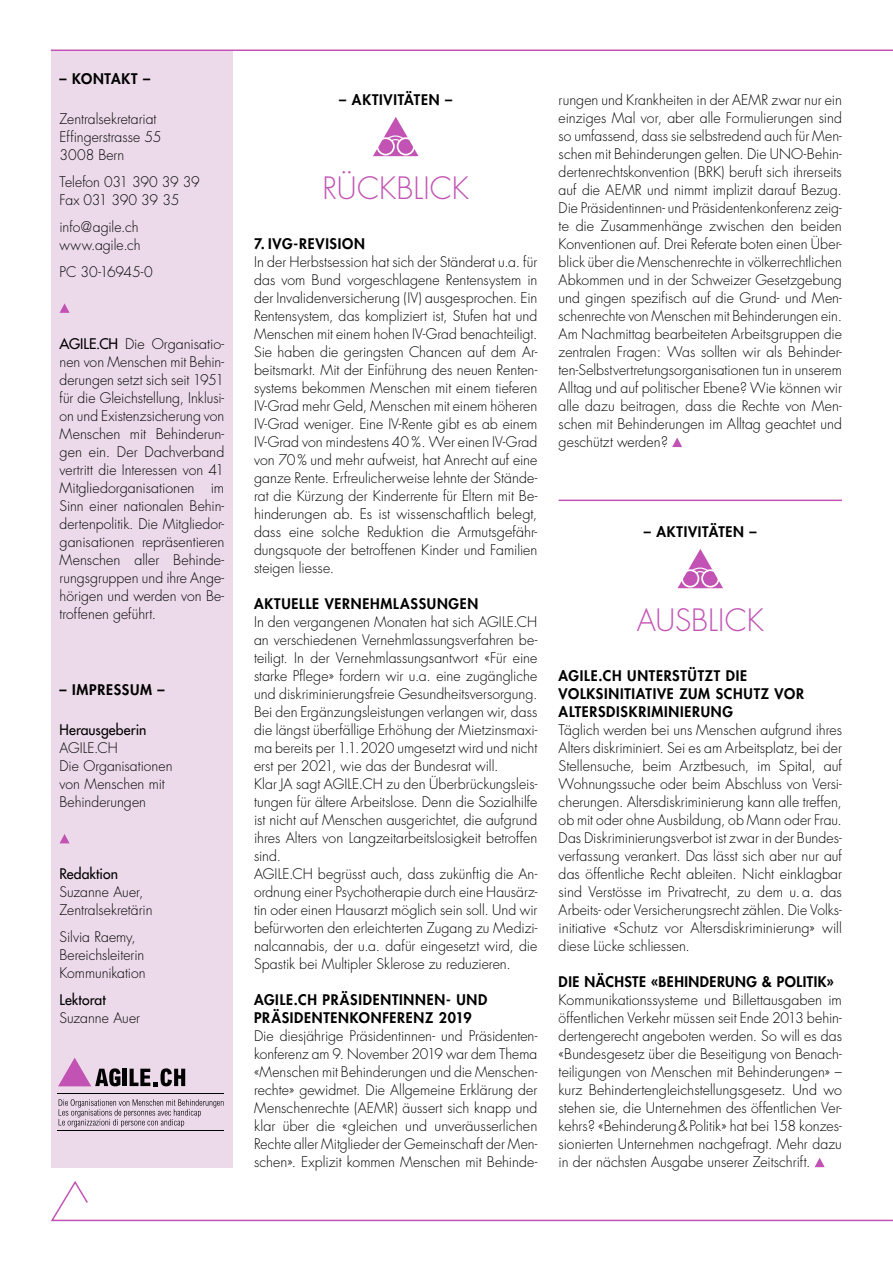
<style>
.page{position:relative;width:893px;height:1263px;background:#fff}
.page>*{position:absolute;margin:0;border:0;box-sizing:border-box;transform-origin:0 0}
.Lead{font:300 30px "Futura";letter-spacing:.005em;color:#c253b4}
.GT{font:300 14.25px/18px "Futura";color:#000;text-align:justify}
.GT_Kasten_Blocksatz{font:300 14.25px/18px "Futura";color:#000;text-align:justify}
.Zwischentitel{font:800 14.25px/18px "Futura";letter-spacing:.05em;color:#000}
.GT_Kasten_Flatter{font:300 14.25px/18px "Futura";color:#000}
.GT_Kasten_Flatter-2{font:14.25px "Futura";letter-spacing:.005em;color:#000}
.Spitzmarke_Fliess{font:800 14.25px "Futura";letter-spacing:.05em;color:#000}
.Spitzmarke_Kasten{font:800 14.25px "Futura";letter-spacing:.05em;color:#000}
.GT_Kasten_Blocksatz-2{font:300 14.25px "Futura";letter-spacing:-.025em;color:#000}
.s1{font-weight:400}
</style>
<div class="page">
<hr style="left:51px;top:50px;width:842px;height:1px;background:#c253b4">
<svg style="left:51px;top:1181px;width:842px;height:41px"></svg>
<div style="left:51px;top:51px;width:182px;height:1116px;background:#ecdaea"></div>
<svg style="left:60px;top:303px;width:10px;height:10px"></svg>
<svg style="left:60px;top:834px;width:10px;height:9px"></svg>
<svg style="left:677px;top:549px;width:46px;height:39px"></svg>
<hr style="left:559px;top:500px;width:283px;height:1px;background:#c253b4">
<hr style="left:123px;top:1069px;width:4px;height:17px;background:#000">
<svg style="left:130px;top:1068px;width:55px;height:18px"></svg>
<svg style="left:58px;top:1058px;width:63px;height:28px"></svg>
<hr style="left:58px;top:1130px;width:166px;height:1px;background:#000">
<hr style="left:58px;top:1093px;width:166px;height:1px;background:#000">
<svg style="left:59px;top:1099px;width:165px;height:28px"></svg>
<svg style="left:815px;top:1158px;width:10px;height:9px"></svg>
<svg style="left:373px;top:117px;width:46px;height:39px"></svg>
<svg style="left:672px;top:438px;width:10px;height:9px"></svg>
<p class="Spitzmarke_Kasten" style="left:60px;top:69px;width:92px">– KONTAKT –</p>
<p class="GT_Kasten_Blocksatz" style="left:60px;top:110px;width:98px">Zentralsekretariat</p>
<p class="GT_Kasten_Blocksatz" style="left:60px;top:128px;width:103px">Effingerstrasse 55</p>
<p class="GT_Kasten_Blocksatz" style="left:60px;top:146px;width:66px">3008 Bern</p>
<p class="GT_Kasten_Blocksatz" style="left:60px;top:173px;width:142px">Telefon 031 390 39 39</p>
<p class="GT_Kasten_Blocksatz-2" style="left:60px;top:191px;width:121px">Fax 031 390 39 35</p>
<p class="GT_Kasten_Blocksatz" style="left:60px;top:218px;width:81px">info@agile.ch</p>
<p class="GT_Kasten_Blocksatz" style="left:60px;top:236px;width:83px">www.agile.ch</p>
<p class="GT_Kasten_Blocksatz" style="left:60px;top:263px;width:95px">PC 30-16945-0</p>
<p class="GT_Kasten_Blocksatz" style="left:60px;top:335px;width:166px"><span class="s1">AGILE.CH</span> Die Organisatio&shy;nen von Menschen mit Behin&shy;derungen setzt sich seit 1951 für die Gleichstellung, Inklusi&shy;on und Existenzsicherung von Menschen mit Behinderun&shy;gen ein. Der Dachverband vertritt die Interessen von 41<br>Mitgliedorganisationen im Sinn einer nationalen Behin&shy;dertenpolitik. Die Mitgliedor&shy;ganisationen repräsentieren Menschen aller Behinde&shy;rungsgruppen und ihre Ange&shy;hörigen und werden von Be&shy;troffenen geführt.</p>
<p class="Spitzmarke_Kasten" style="left:60px;top:681px;width:107px">– IMPRESSUM –</p>
<p class="GT_Kasten_Flatter-2" style="left:60px;top:721px;width:88px">Herausgeberin</p>
<p class="GT_Kasten_Flatter" style="left:60px;top:740px;width:115px">AGILE.CH<br>Die Organisationen von Menschen mit<br>Behinderungen</p>
<p class="GT_Kasten_Flatter-2" style="left:60px;top:865px;width:60px">Redaktion</p>
<p class="GT_Kasten_Flatter" style="left:60px;top:884px;width:94px">Suzanne Auer,<br>Zentralsekretärin</p>
<p class="GT_Kasten_Flatter" style="left:60px;top:929px;width:88px">Silvia Raemy,<br>Bereichsleiterin<br>Kommunikation</p>
<p class="GT_Kasten_Flatter-2" style="left:60px;top:991px;width:48px">Lektorat</p>
<p class="GT_Kasten_Flatter" style="left:60px;top:1010px;width:82px">Suzanne Auer</p>
<p class="Spitzmarke_Fliess" style="left:339px;top:91px;width:114px">– AKTIVITÄTEN –</p>
<p class="Lead" style="left:323px;top:170px;width:148px">RÜCKBLICK</p>
<p class="Zwischentitel" style="left:254px;top:235px;width:112px">7. IVG-REVISION</p>
<p class="GT" style="left:254px;top:253px;width:285px">In der Herbstsession hat sich der Ständerat u.a. für das vom Bund vorgeschlagene Rentensystem in der Invalidenversicherung (IV) ausgesprochen. Ein Rentensystem, das kompliziert ist, Stufen hat und Menschen mit einem hohen IV-Grad benachteiligt.<br>Sie haben die geringsten Chancen auf dem Ar&shy;beitsmarkt. Mit der Einführung des neuen Renten&shy;systems bekommen Menschen mit einem tieferen IV-Grad mehr Geld, Menschen mit einem höheren IV-Grad weniger. Eine IV-Rente gibt es ab einem IV-Grad von mindestens 40%. Wer einen IV-Grad von 70% und mehr aufweist, hat Anrecht auf eine ganze Rente. Erfreulicherweise lehnte der Stände&shy;rat die Kürzung der Kinderrente für Eltern mit Be&shy;hinderungen ab. Es ist wissenschaftlich belegt, dass eine solche Reduktion die Armutsgefähr&shy;dungsquote der betroffenen Kinder und Familien steigen liesse.</p>
<p class="Zwischentitel" style="left:254px;top:595px;width:226px">AKTUELLE VERNEHMLASSUNGEN</p>
<p class="GT" style="left:254px;top:613px;width:285px">In den vergangenen Monaten hat sich AGILE.CH an verschiedenen Vernehmlassungsverfahren be&shy;teiligt. In der Vernehmlassungsantwort «Für eine starke Pflege» fordern wir u.a. eine zugängliche und diskriminierungsfreie Gesundheitsversorgung.</p>
<p class="GT" style="left:254px;top:703px;width:285px">Bei den Ergänzungsleistungen verlangen wir, dass die längst überfällige Erhöhung der Mietzinsmaxi&shy;ma bereits per 1.1.2020 umgesetzt wird und nicht erst per 2021, wie das der Bundesrat will.</p>
<p class="GT" style="left:254px;top:775px;width:285px">Klar JA sagt AGILE.CH zu den Überbrückungsleis&shy;tungen für ältere Arbeitslose. Denn die Sozialhilfe ist nicht auf Menschen ausgerichtet, die aufgrund ihres Alters von Langzeitarbeitslosigkeit betroffen sind.</p>
<p class="GT" style="left:254px;top:865px;width:285px">AGILE.CH begrüsst auch, dass zukünftig die An&shy;ordnung einer Psychotherapie durch eine Hausärz&shy;tin oder einen Hausarzt möglich sein soll. Und wir befürworten den erleichterten Zugang zu Medizi&shy;nalcannabis, der u.a. dafür eingesetzt wird, die Spastik bei Multipler Sklerose zu reduzieren.</p>
<p class="Zwischentitel" style="left:254px;top:991px;width:235px">AGILE.CH PRÄSIDENTINNEN- UND<br>PRÄSIDENTENKONFERENZ 2019</p>
<p class="GT" style="left:254px;top:1027px;width:285px">Die diesjährige Präsidentinnen- und Präsidenten&shy;konferenz am 9. November 2019 war dem Thema «Menschen mit Behinderungen und die Menschen&shy;rechte» gewidmet. Die Allgemeine Erklärung der Menschenrechte (AEMR) äussert sich knapp und klar über die «gleichen und unveräusserlichen Rechte aller Mitglieder der Gemeinschaft der Men&shy;schen». Explizit kommen Menschen mit Behinde-</p>
<p class="GT" style="left:559px;top:91px;width:285px">rungen und Krankheiten in der AEMR zwar nur ein einziges Mal vor, aber alle Formulierungen sind so umfassend, dass sie selbstredend auch für Men&shy;schen mit Behinderungen gelten. Die UNO-Behin&shy;dertenrechtskonvention (BRK) beruft sich ihrerseits auf die AEMR und nimmt implizit darauf Bezug.<br>Die Präsidentinnen- und Präsidentenkonferenz zeig&shy;te die Zusammenhänge zwischen den beiden Konventionen auf. Drei Referate boten einen Über&shy;blick über die Menschenrechte in völkerrechtlichen Abkommen und in der Schweizer Gesetzgebung und gingen spezifisch auf die Grund- und Men&shy;schenrechte von Menschen mit Behinderungen ein.</p>
<p class="GT" style="left:559px;top:325px;width:285px">Am Nachmittag bearbeiteten Arbeitsgruppen die zentralen Fragen: Was sollten wir als Behinder&shy;ten-Selbstvertretungsorganisationen tun in unserem Alltag und auf politischer Ebene? Wie können wir alle dazu beitragen, dass die Rechte von Men&shy;schen mit Behinderungen im Alltag geachtet und geschützt werden?</p>
<p class="Spitzmarke_Fliess" style="left:644px;top:523px;width:114px">– AKTIVITÄTEN –</p>
<p class="Lead" style="left:637px;top:602px;width:128px">AUSBLICK</p>
<p class="Zwischentitel" style="left:559px;top:667px;width:247px">AGILE.CH UNTERSTÜTZT DIE<br>VOLKSINITIATIVE ZUM SCHUTZ VOR<br>ALTERSDISKRIMINIERUNG</p>
<p class="GT" style="left:559px;top:721px;width:285px">Täglich werden bei uns Menschen aufgrund ihres Alters diskriminiert. Sei es am Arbeitsplatz, bei der Stellensuche, beim Arztbesuch, im Spital, auf Wohnungssuche oder beim Abschluss von Versi&shy;cherungen. Altersdiskriminierung kann alle treffen, ob mit oder ohne Ausbildung, ob Mann oder Frau.</p>
<p class="GT" style="left:559px;top:829px;width:285px">Das Diskriminierungsverbot ist zwar in der Bundes&shy;verfassung verankert. Das lässt sich aber nur auf das öffentliche Recht ableiten. Nicht einklagbar sind Verstösse im Privatrecht, zu dem u.a. das Arbeits- oder Versicherungsrecht zählen. Die Volks&shy;initiative «Schutz vor Altersdiskriminierung» will diese Lücke schliessen.</p>
<p class="Zwischentitel" style="left:559px;top:973px;width:277px">DIE NÄCHSTE «BEHINDERUNG &amp; POLITIK»</p>
<p class="GT" style="left:559px;top:991px;width:285px">Kommunikationssysteme und Billettausgaben im öffentlichen Verkehr müssen seit Ende 2013 behin&shy;dertengerecht angeboten werden. So will es das «Bundesgesetz über die Beseitigung von Benach&shy;teiligungen von Menschen mit Behinderungen» – kurz Behindertengleichstellungsgesetz. Und wo stehen sie, die Unternehmen des öffentlichen Ver&shy;kehrs? «Behinderung &amp; Politik» hat bei 158 konzes&shy;sionierten Unternehmen nachgefragt. Mehr dazu in der nächsten Ausgabe unserer Zeitschrift.</p>
</div>
